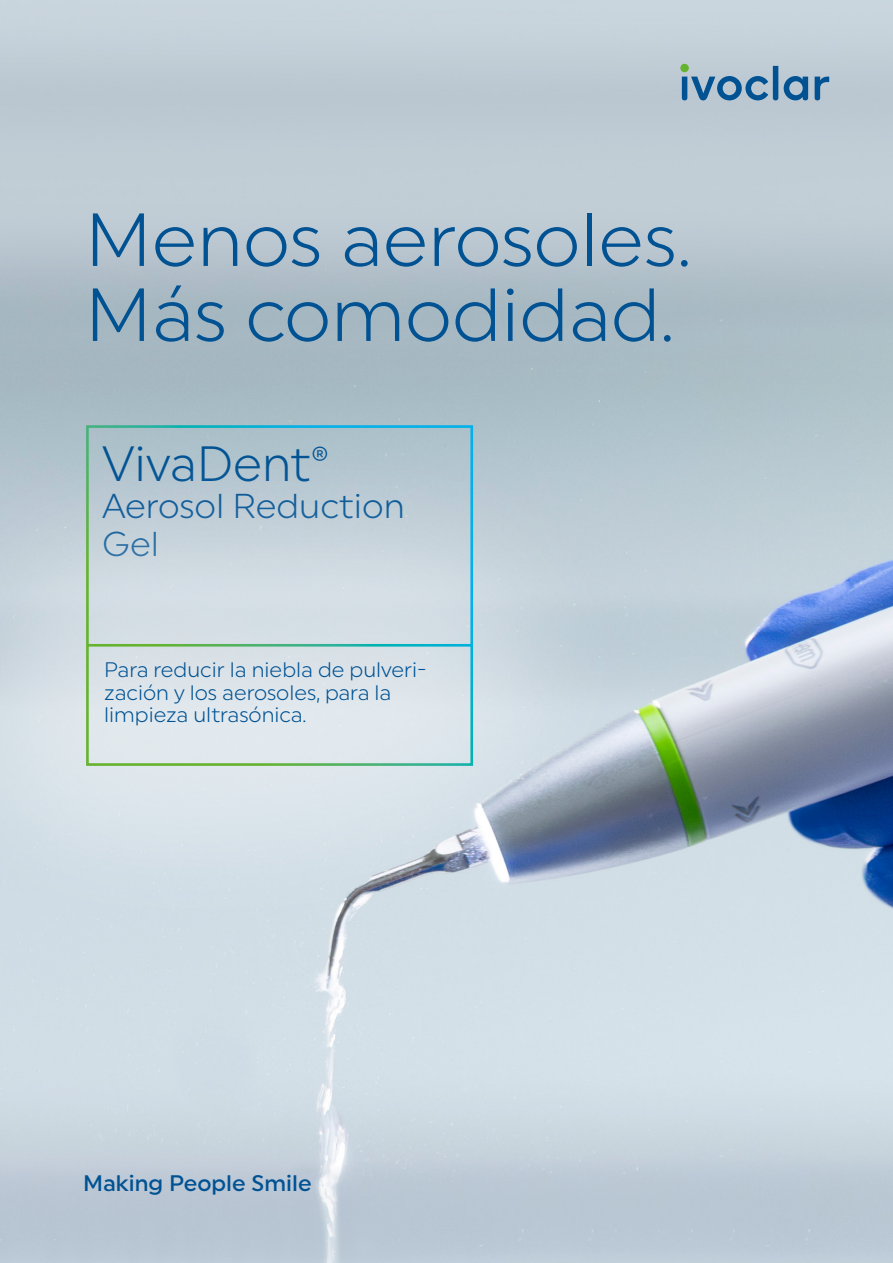
<style>
.page{position:relative;width:893px;height:1263px;background:#fff}
.page>*{position:absolute;margin:0;border:0;box-sizing:border-box;transform-origin:0 0}
.t1{font:75px/75px "Uniform Pro Ivoclar Lgt";color:#005293}
.t2{font:49.5px "Uniform Pro Ivoclar Lgt";color:#005293}
.t3{font:34.5px/37.5px "Uniform Pro Ivoclar Lgt";color:#005293}
.t4{font:500 22.5px "Uniform Pro Ivoclar";color:#005293}
.t5{font:21px/22.5px "Uniform Pro Ivoclar Lgt";color:#005293}
</style>
<div class="page">
<img style="left:0;top:0;width:893px;height:1263px">
<div style="left:0;top:438px;width:644px;height:510px;background:#fff;opacity:.45"></div>
<svg style="left:85px;top:424px;width:389px;height:343px"></svg>
<svg style="left:680px;top:64px;width:9px;height:8px"></svg>
<svg style="left:682px;top:66px;width:147px;height:34px"></svg>
<h1 class="t1" style="left:85px;top:201px;width:608px">Menos aerosoles.<br>Más comodidad.</h1>
<h2 class="t2" style="left:102px;top:434px;width:228px">VivaDent<sup>®</sup></h2>
<h3 class="t3" style="left:102px;top:487px;width:304px">Aerosol Reduction<br>Gel</h3>
<p class="t5" style="left:104px;top:659px;width:323px">Para reducir la niebla de pulveri&shy;zación y los aerosoles, para la limpieza ultrasónica.</p>
<p class="t4" style="left:83px;top:1170px;width:230px">Making People Smile</p>
</div>
